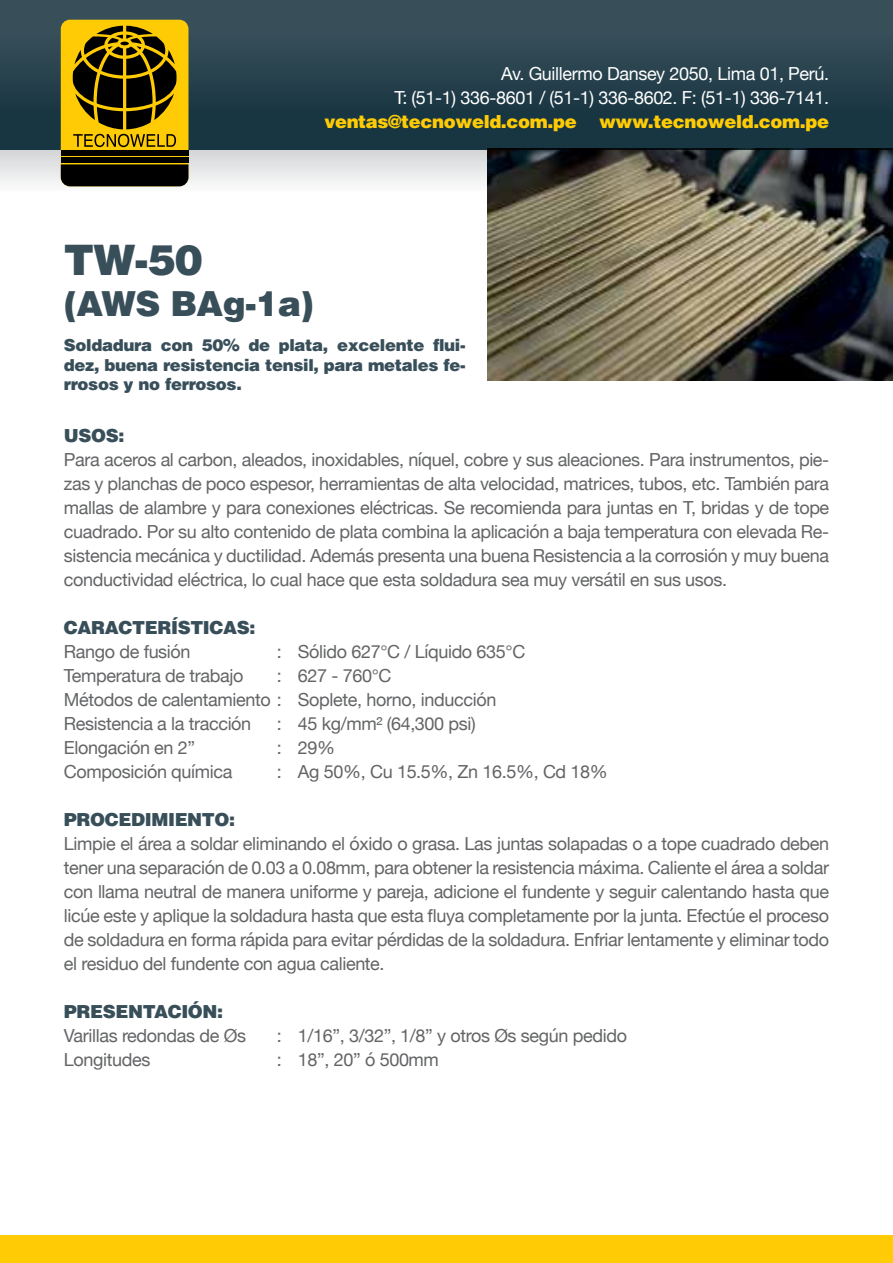
<style>
.page{position:relative;width:893px;height:1263px;background:#fff}
.page>*{position:absolute;margin:0;border:0;box-sizing:border-box;transform-origin:0 0}
.t1{font:900 42px "Helvetica";color:#384f5a}
.t2{font:900 34.5px "Helvetica";letter-spacing:-.02em;color:#384f5a}
.t3{font:18px/24px "Helvetica Neue";letter-spacing:-.02em;color:#636466;text-align:justify}
.t4{font:18px/24px "Helvetica Neue";letter-spacing:-.02em;color:#fff;text-align:right}
.t5{font:900 18px "Helvetica";letter-spacing:-.02em;color:#384f5a}
.t6{font:900 18px "Helvetica";letter-spacing:-.02em;color:#ffcb05}
.t7{font:900 16.5px/19.8px "Helvetica";letter-spacing:-.02em;color:#384f5a;text-align:justify}
</style>
<div class="page">
<div style="left:0;top:150px;width:893px;height:75px;background:linear-gradient(to bottom,#d9dadb,#fff)"></div>
<div style="left:0;top:0;width:893px;height:150px;background:linear-gradient(to bottom,#3e545f,#12303c)"></div>
<div style="left:61px;top:20px;width:127px;height:166px;background:#ffcb05;border-radius:9px"></div>
<svg style="left:73px;top:26px;width:104px;height:121px"></svg>
<div style="left:61px;top:164px;width:127px;height:22px;background:#000"></div>
<div style="left:61px;top:157px;width:127px;height:6px;background:#000"></div>
<div style="left:61px;top:150px;width:127px;height:6px;background:#000"></div>
<div style="left:0;top:1235px;width:893px;height:28px;background:#ffcb05"></div>
<img style="left:487px;top:149px;width:406px;height:232px">
<p class="t4" style="left:394px;top:62px;width:436px">Av. Guillermo Dansey 2050, Lima 01, Perú.<br>T: (51-1) 336-8601 / (51-1) 336-8602. F: (51-1) 336-7141.</p>
<p class="t6" style="left:324px;top:110px;width:506px">ventas@tecnoweld.com.pe www.tecnoweld.com.pe</p>
<h1 class="t1" style="left:64px;top:232px;width:140px">TW-50</h1>
<h2 class="t2" style="left:64px;top:281px;width:251px">(AWS BAg-1a)</h2>
<p class="t7" style="left:64px;top:334px;width:403px">Soldadura con 50% de plata, excelente flui&shy;dez, buena resistencia tensil, para metales fe&shy;rrosos y no ferrosos.</p>
<p class="t5" style="left:64px;top:424px;width:62px">USOS:</p>
<p class="t3" style="left:64px;top:449px;width:767px">Para aceros al carbon, aleados, inoxidables, níquel, cobre y sus aleaciones. Para instrumentos, pie&shy;zas y planchas de poco espesor, herramientas de alta velocidad, matrices, tubos, etc. También para mallas de alambre y para conexiones eléctricas. Se recomienda para juntas en T, bridas y de tope cuadrado. Por su alto contenido de plata combina la aplicación a baja temperatura con elevada Re&shy;sistencia mecánica y ductilidad. Además presenta una buena Resistencia a la corrosión y muy buena conductividad eléctrica, lo cual hace que esta soldadura sea muy versátil en sus usos.</p>
<p class="t5" style="left:64px;top:616px;width:193px">CARACTERÍSTICAS:</p>
<p class="t3" style="left:64px;top:641px;width:128px">Rango de fusión</p>
<p class="t3" style="left:277px;top:641px;width:250px">: Sólido 627°C / Líquido 635°C</p>
<p class="t3" style="left:64px;top:665px;width:181px">Temperatura de trabajo</p>
<p class="t3" style="left:64px;top:665px;width:434px;text-align:left;text-indent:213px">: 627 - 760°C<br>Métodos de calentamiento : Soplete, horno, inducción<br>Resistencia a la tracción</p>
<p class="t3" style="left:277px;top:713px;width:200px">: 45 kg/mm² (64,300 psi)</p>
<p class="t3" style="left:64px;top:737px;width:133px">Elongación en 2”</p>
<p class="t3" style="left:277px;top:737px;width:60px">: 29%</p>
<p class="t3" style="left:64px;top:761px;width:170px">Composición química</p>
<p class="t3" style="left:277px;top:761px;width:332px">: Ag 50%, Cu 15.5%, Zn 16.5%, Cd 18%</p>
<p class="t5" style="left:64px;top:808px;width:173px">PROCEDIMIENTO:</p>
<p class="t3" style="left:64px;top:833px;width:767px">Limpie el área a soldar eliminando el óxido o grasa. Las juntas solapadas o a tope cuadrado deben tener una separación de 0.03 a 0.08mm, para obtener la resistencia máxima. Caliente el área a soldar con llama neutral de manera uniforme y pareja, adicione el fundente y seguir calentando hasta que licúe este y aplique la soldadura hasta que esta fluya completamente por la junta. Efectúe el proceso de soldadura en forma rápida para evitar pérdidas de la soldadura. Enfriar lentamente y eliminar todo el residuo del fundente con agua caliente.</p>
<p class="t5" style="left:64px;top:1000px;width:161px">PRESENTACIÓN:</p>
<p class="t3" style="left:64px;top:1025px;width:184px">Varillas redondas de Øs</p>
<p class="t3" style="left:277px;top:1025px;width:352px">: 1/16”, 3/32”, 1/8” y otros Øs según pedido</p>
<p class="t3" style="left:64px;top:1049px;width:88px">Longitudes</p>
<p class="t3" style="left:277px;top:1049px;width:164px">: 18”, 20” ó 500mm</p>
</div>
